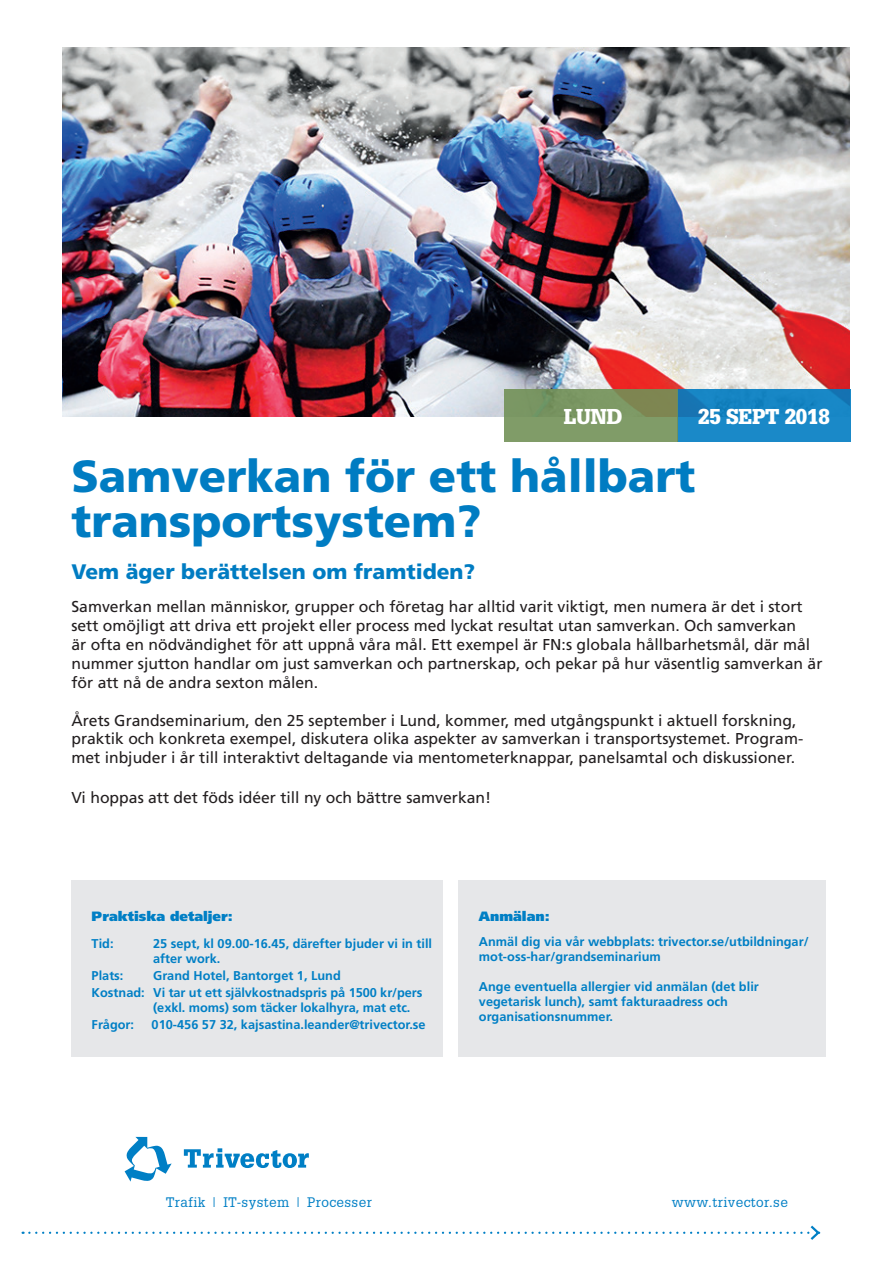
<style>
.page{position:relative;width:893px;height:1263px;background:#fff}
.page>*{position:absolute;margin:0;border:0;box-sizing:border-box;transform-origin:0 0}
.t1{font:900 45px/45px "Frutiger LT Std";color:#007cc2}
.t2{font:900 21px "Frutiger LT Std";color:#007cc2}
.t3{font:900 21px "Glypha LT Std";letter-spacing:-.01em;color:#fff}
.t4{font:15.75px/18.9px "Frutiger";color:#231f20}
.t5{font:13.5px "Glypha LT Std";letter-spacing:.03em;color:#007fc5}
.t6{font:900 13.5px "Frutiger";color:#007fc5}
.t7{font:700 12.75px/15px "Frutiger";color:#007fc5}
</style>
<div class="page">
<img style="left:62px;top:47px;width:787px;height:370px">
<svg style="left:23px;top:1225px;width:798px;height:15px"></svg>
<div style="left:458px;top:880px;width:368px;height:177px;background:#e6e7e9"></div>
<div style="left:71px;top:880px;width:372px;height:177px;background:#e6e7e9"></div>
<svg style="left:125px;top:1137px;width:47px;height:44px"></svg>
<svg style="left:184px;top:1148px;width:125px;height:20px"></svg>
<svg style="left:678px;top:389px;width:173px;height:52px;fill:#1888c7"></svg>
<svg style="left:505px;top:389px;width:173px;height:52px;fill:#7e9a66"></svg>
<h2 class="t3" style="left:564px;top:404px;width:60px">LUND</h2>
<h2 class="t3" style="left:698px;top:404px;width:133px">25 SEPT 2018</h2>
<h1 class="t1" style="left:71px;top:454px;width:625px">Samverkan för ett hållbart transportsystem?</h1>
<h2 class="t2" style="left:71px;top:559px;width:405px">Vem äger berättelsen om framtiden?</h2>
<p class="t4" style="left:71px;top:597px;width:752px">Samverkan mellan människor, grupper och företag har alltid varit viktigt, men numera är det i stort sett omöjligt att driva ett projekt eller process med lyckat resultat utan samverkan. Och samverkan<br>är ofta en nödvändighet för att uppnå våra mål. Ett exempel är FN:s globala hållbarhetsmål, där mål nummer sjutton handlar om just samverkan och partnerskap, och pekar på hur väsentlig samverkan är för att nå de andra sexton målen.</p>
<p class="t4" style="left:71px;top:710px;width:733px">Årets Grandseminarium, den 25 september i Lund, kommer, med utgångspunkt i aktuell forskning, praktik och konkreta exempel, diskutera olika aspekter av samverkan i transportsystemet. Program&shy;met inbjuder i år till interaktivt deltagande via mentometerknappar, panelsamtal och diskussioner.</p>
<p class="t4" style="left:71px;top:788px;width:421px">Vi hoppas att det föds idéer till ny och bättre samverkan!</p>
<p class="t6" style="left:92px;top:908px;width:143px">Praktiska detaljer:</p>
<p class="t7" style="left:92px;top:936px;width:23px">Tid:</p>
<p class="t7" style="left:153px;top:936px;width:280px">25 sept, kl 09.00-16.45, därefter bjuder vi in till after work.</p>
<p class="t7" style="left:92px;top:968px;width:33px">Plats:</p>
<p class="t7" style="left:92px;top:967px;width:332px;line-height:17.1px;text-indent:62px">Grand Hotel, Bantorget 1, Lund<br>Kostnad: Vi tar ut ett självkostnadspris på 1500 kr/pers</p>
<p class="t7" style="left:153px;top:1000px;width:259px">(exkl. moms) som täcker lokalhyra, mat etc.</p>
<p class="t7" style="left:92px;top:1017px;width:44px">Frågor:</p>
<p class="t7" style="left:152px;top:1017px;width:276px">010-456 57 32, kajsastina.leander@trivector.se</p>
<p class="t6" style="left:479px;top:908px;width:72px">Anmälan:</p>
<p class="t7" style="left:479px;top:933px;width:331px">Anmäl dig via vår webbplats: trivector.se/utbildningar/ mot-oss-har/grandseminarium</p>
<p class="t7" style="left:479px;top:978px;width:281px">Ange eventuella allergier vid anmälan (det blir vegetarisk lunch), samt fakturaadress och organisationsnummer.</p>
<p class="t5" style="left:166px;top:1194px;width:208px">Trafik | IT-system | Processer</p>
<p class="t5" style="left:672px;top:1194px;width:118px">www.trivector.se</p>
</div>
